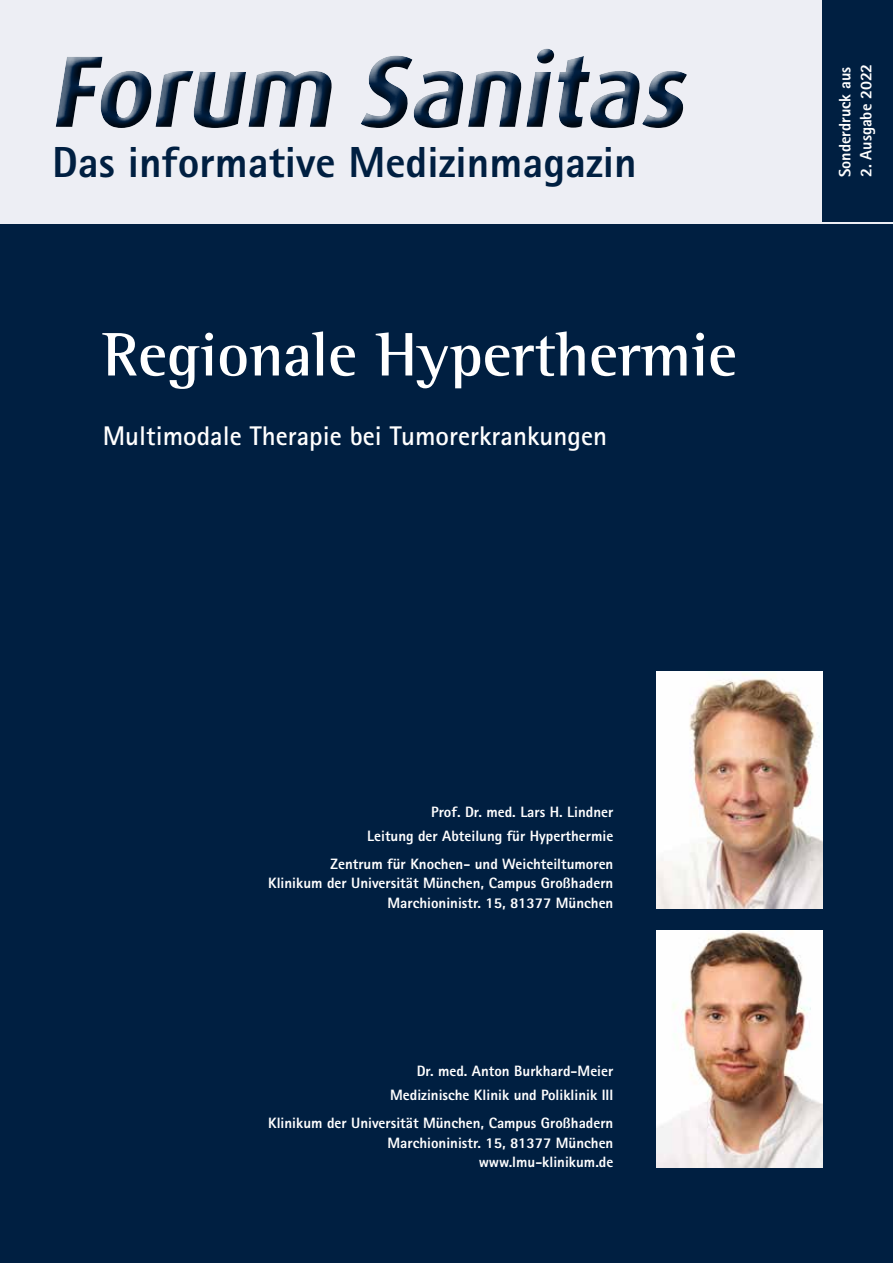
<style>
.page{position:relative;width:893px;height:1263px;background:#fff}
.page>*{position:absolute;margin:0;border:0;box-sizing:border-box;transform-origin:0 0}
.t1{font:italic 700 102px "Dax Offc Pro";color:#001f41}
.t2{font:700 63px "Rotis Semi Serif Pro";color:#fff}
.t3{font:800 43.5px "Rotis Sans Serif Pro";color:#001f41}
.t4{font:700 27px "Rotis Sans Serif Pro";color:#fff}
.t5{font:800 16.5px "Rotis Sans Serif Pro";color:#fff}
.t6{font:800 15px/19.5px "Rotis Sans Serif Pro";color:#fff;text-align:right}
</style>
<div class="page">
<div style="left:0;top:223px;width:893px;height:1040px;background:#001f41"></div>
<img style="left:657px;top:931px;width:166px;height:236px">
<img style="left:657px;top:672px;width:166px;height:236px">
<div style="left:0;top:0;width:893px;height:223px;background:#edeef4"></div>
<div style="left:823px;top:0;width:70px;height:221px;background:#001f41"></div>
<div style="left:47px;top:44px;width:650px;height:95px;background:#181716;opacity:.75"></div>
<h1 class="t1" style="left:49px;top:25px;width:657px">Forum Sanitas</h1>
<h3 class="t3" style="left:52px;top:135px;width:586px">Das informative Medizinmagazin</h3>
<h2 class="t2" style="left:103px;top:316px;width:636px">Regionale Hyperthermie</h2>
<h3 class="t4" style="left:103px;top:419px;width:506px">Multimodale Therapie bei Tumorerkrankungen</h3>
<p class="t5" style="left:834px;top:177px;width:112px;rotate:-90deg">Sonderdruck aus</p>
<p class="t5" style="left:855px;top:177px;width:115px;rotate:-90deg">2. Ausgabe 2022</p>
<p class="t6" style="left:367px;top:800px;width:248px;line-height:24px">Prof. Dr. med. Lars H. Lindner<br>Leitung der Abteilung für Hyperthermie</p>
<p class="t6" style="left:268px;top:854px;width:347px">Zentrum für Knochen- und Weichteiltumoren<br>Klinikum der Universität München, Campus Großhadern<br>Marchioninistr. 15, 81377 München</p>
<p class="t6" style="left:390px;top:1059px;width:225px;line-height:24px">Dr. med. Anton Burkhard-Meier<br>Medizinische Klinik und Poliklinik III</p>
<p class="t6" style="left:268px;top:1113px;width:347px">Klinikum der Universität München, Campus Großhadern<br>Marchioninistr. 15, 81377 München www.lmu-klinikum.de</p>
</div>
